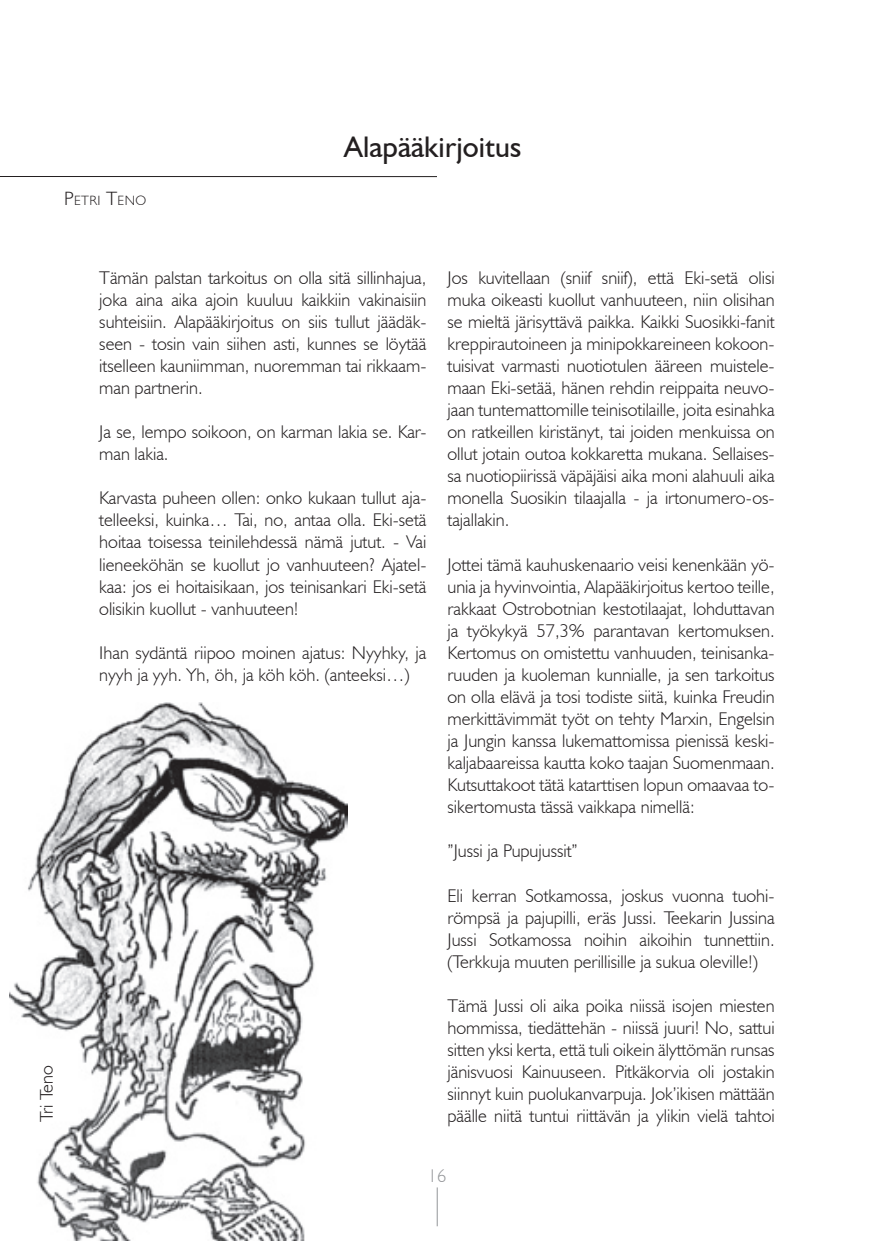
<style>
.page{position:relative;width:874px;height:1241px;background:#fff}
.page>*{position:absolute;margin:0;border:0;box-sizing:border-box;transform-origin:0 0}
.t1{font:29.75px "Humanist 521 BT";letter-spacing:.005em;color:#231f20}
.t2{font:300 18.38px/22.1px "Humanist 521 BT";color:#231f20;text-align:justify}
.t3{font:300 18.38px "Humanist 521 BT";color:#939598}
.t4{font:300 13.47px "Humanist 521 BT";letter-spacing:.03em;color:#231f20}
.s1{font-size:19.25px}
</style>
<div class="page">
<hr style="left:436px;top:1187px;width:1px;height:38px;background:#939598">
<img style="left:10px;top:702px;width:337px;height:538px">
<hr style="left:0;top:176px;width:437px;height:1px;background:#231f20">
<p class="t4" style="left:64px;top:192px;width:84px"><span class="s1">P</span>ETRI <span class="s1">T</span>ENO</p>
<h1 class="t1" style="left:344px;top:128px;width:178px">Alapääkirjoitus</h1>
<p class="t2" style="left:35px;top:1121px;width:58px;rotate:-90deg">Tri Teno</p>
<p class="t2" style="left:99px;top:266px;width:328px">Tämän palstan tarkoitus on olla sitä sillinhajua, joka aina aika ajoin kuuluu kaikkiin vakinaisiin suhteisiin. Alapääkirjoitus on siis tullut jäädäk&shy;seen - tosin vain siihen asti, kunnes se löytää itselleen kauniimman, nuoremman tai rikkaam&shy;man partnerin.</p>
<p class="t2" style="left:99px;top:420px;width:328px">Ja se, lempo soikoon, on karman lakia se. Kar&shy;man lakia.</p>
<p class="t2" style="left:99px;top:486px;width:328px">Karvasta puheen ollen: onko kukaan tullut aja&shy;telleeksi, kuinka… Tai, no, antaa olla. Eki-setä hoitaa toisessa teinilehdessä nämä jutut. - Vai lieneeköhän se kuollut jo vanhuuteen? Ajatel&shy;kaa: jos ei hoitaisikaan, jos teinisankari Eki-setä olisikin kuollut - vanhuuteen!</p>
<p class="t2" style="left:99px;top:641px;width:328px">Ihan sydäntä riipoo moinen ajatus: Nyyhky, ja nyyh ja yyh. Yh, öh, ja köh köh. (anteeksi…)</p>
<p class="t2" style="left:447px;top:266px;width:328px">Jos kuvitellaan (sniif sniif), että Eki-setä olisi muka oikeasti kuollut vanhuuteen, niin olisihan se mieltä järisyttävä paikka. Kaikki Suosikki-fanit kreppirautoineen ja minipokkareineen kokoon&shy;tuisivat varmasti nuotiotulen ääreen muistele&shy;maan Eki-setää, hänen rehdin reippaita neuvo&shy;jaan tuntemattomille teinisotilaille, joita esinahka on ratkeillen kiristänyt, tai joiden menkuissa on ollut jotain outoa kokkaretta mukana. Sellaises&shy;sa nuotiopiirissä väpäjäisi aika moni alahuuli aika monella Suosikin tilaajalla - ja irtonumero-os&shy;tajallakin.</p>
<p class="t2" style="left:447px;top:553px;width:328px">Jottei tämä kauhuskenaario veisi kenenkään yö&shy;unia ja hyvinvointia, Alapääkirjoitus kertoo teille, rakkaat Ostrobotnian kestotilaajat, lohduttavan ja työkykyä 57,3% parantavan kertomuksen.<br>Kertomus on omistettu vanhuuden, teinisanka&shy;ruuden ja kuoleman kunnialle, ja sen tarkoitus on olla elävä ja tosi todiste siitä, kuinka Freudin merkittävimmät työt on tehty Marxin, Engelsin ja Jungin kanssa lukemattomissa pienissä keski&shy;kaljabaareissa kautta koko taajan Suomenmaan.<br>Kutsuttakoot tätä katarttisen lopun omaavaa to&shy;sikertomusta tässä vaikkapa nimellä:</p>
<p class="t2" style="left:447px;top:839px;width:132px">”Jussi ja Pupujussit”</p>
<p class="t2" style="left:447px;top:883px;width:328px">Eli kerran Sotkamossa, joskus vuonna tuohi&shy;römpsä ja pajupilli, eräs Jussi. Teekarin Jussina Jussi Sotkamossa noihin aikoihin tunnettiin. (Terkkuja muuten perillisille ja sukua oleville!)</p>
<p class="t2" style="left:447px;top:994px;width:328px">Tämä Jussi oli aika poika niissä isojen miesten hommissa, tiedättehän - niissä juuri! No, sattui sitten yksi kerta, että tuli oikein älyttömän runsas jänisvuosi Kainuuseen. Pitkäkorvia oli jostakin siinnyt kuin puolukanvarpuja. Jok’ikisen mättään päälle niitä tuntui riittävän ja ylikin vielä tahtoi</p>
<p class="t3" style="left:427px;top:1163px;width:20px">16</p>
</div>
